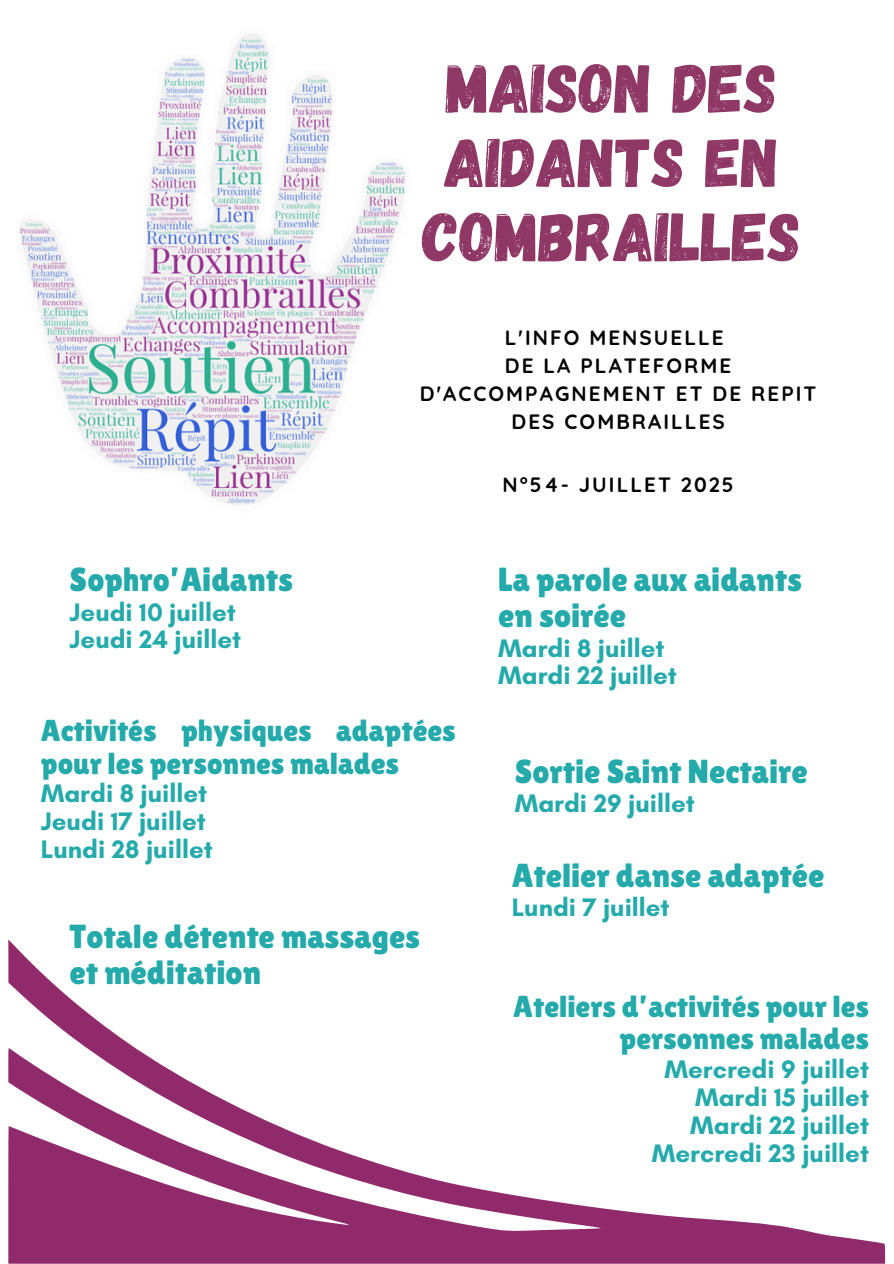
<style>
.page{position:relative;width:894px;height:1264px;background:#fff}
.page>*{position:absolute;margin:0;border:0;box-sizing:border-box;transform-origin:0 0}
.t1{font:68.85px/74.2px "Gagalin";color:#8f3866;text-align:center}
.t2{font:33.3px/36px "Lilita One";color:#25aaab}
.t3{font:30.3px/32.7px "Lilita One";color:#25aaab;text-align:right}
.t4{font:700 25.8px/28.2px "Glacial Indifference";color:#25aaab}
.t5{font:700 20.7px/28.2px "Quicksand";letter-spacing:.1em;color:#000;text-align:center}
</style>
<div class="page">
<svg style="left:8px;top:939px;width:876px;height:324px"></svg>
<img style="left:19px;top:34px;width:386px;height:471px">
<h1 class="t1" style="left:422px;top:48px;width:380px">MAISON DES<br>AIDANTS EN<br>COMBRAILLES</h1>
<p class="t5" style="left:504px;top:323px;width:220px">L'INFO MENSUELLE</p>
<p class="t5" style="left:419px;top:351px;width:398px">DE LA PLATEFORME<br>D'ACCOMPAGNEMENT ET DE REPIT<br>DES COMBRAILLES</p>
<h2 class="t2" style="left:70px;top:561px;width:225px">Sophro’Aidants</h2>
<h2 class="t4" style="left:70px;top:598px;width:173px;line-height:27px">Jeudi 10 juillet<br>Jeudi 24 juillet</h2>
<h2 class="t3" style="left:41px;top:714px;width:416px;text-align:left">Activités physiques adaptées pour les personnes malades</h2>
<h2 class="t4" style="left:41px;top:778px;width:168px">Mardi 8 juillet<br>Jeudi 17 juillet</h2>
<h2 class="t4" style="left:41px;top:834px;width:173px">Lundi 28 juillet</h2>
<p class="t2" style="left:70px;top:918px;width:352px">Totale détente massages et méditation</p>
<p class="t5" style="left:502px;top:470px;width:233px">N°54- JUILLET 2025</p>
<h2 class="t2" style="left:498px;top:561px;width:305px">La parole aux aidants en soirée</h2>
<h2 class="t4" style="left:498px;top:634px;width:180px;line-height:27px">Mardi 8 juillet<br>Mardi 22 juillet</h2>
<h2 class="t2" style="left:514px;top:752px;width:294px">Sortie Saint Nectaire</h2>
<h2 class="t4" style="left:514px;top:788px;width:181px">Mardi 29 juillet</h2>
<h2 class="t2" style="left:511px;top:857px;width:314px">Atelier danse adaptée</h2>
<h2 class="t4" style="left:511px;top:893px;width:159px">Lundi 7 juillet</h2>
<h2 class="t3" style="left:513px;top:989px;width:357px">Ateliers d’activités pour les personnes malades</h2>
<h2 class="t4" style="left:651px;top:1054px;width:218px;text-align:right">Mercredi 9 juillet<br>Mardi 15 juillet<br>Mardi 22 juillet<br>Mercredi 23 juillet</h2>
</div>
